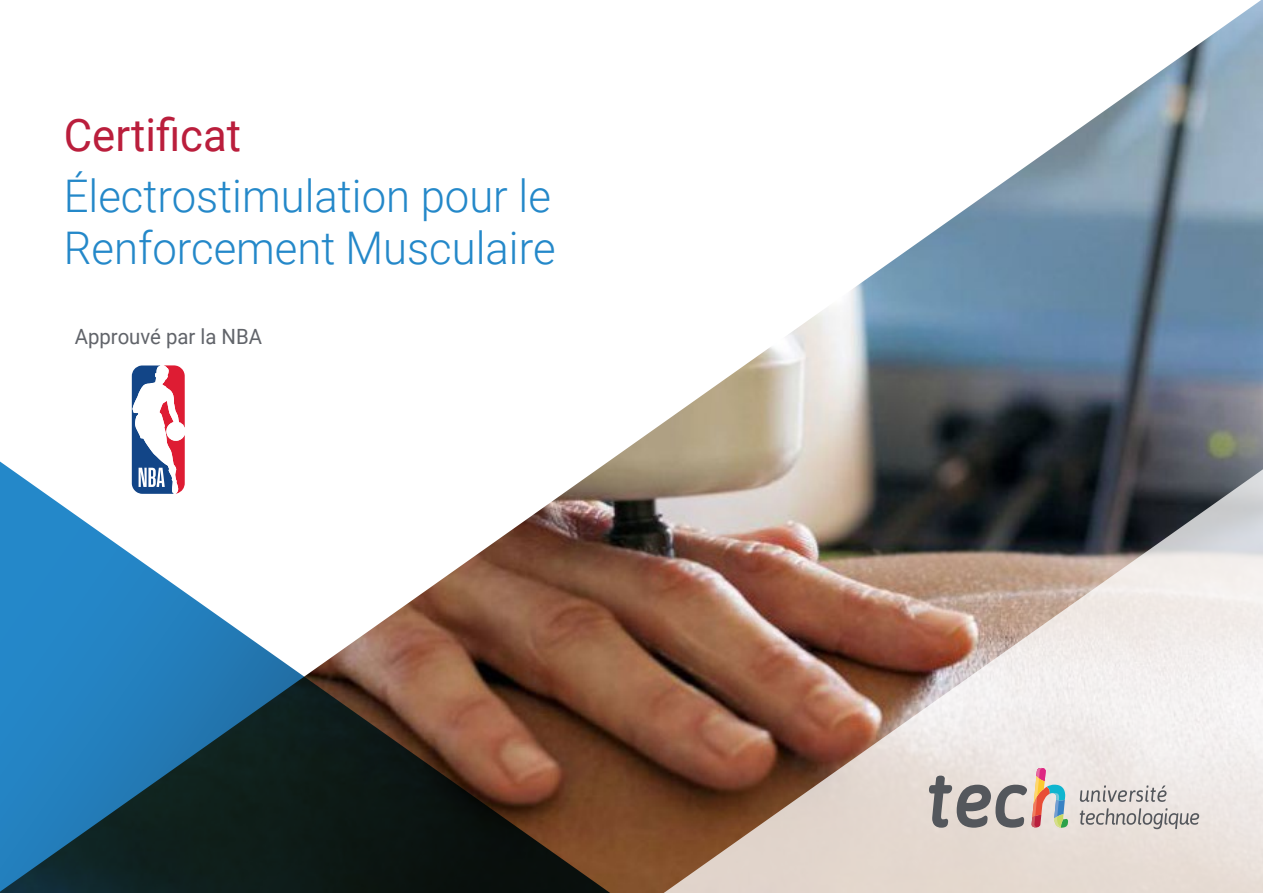
<style>
.page{position:relative;width:1263px;height:893px;background:#fff}
.page>*{position:absolute;margin:0;border:0;box-sizing:border-box;transform-origin:0 0}
.t1{font:300 45px/52.5px "Roboto";color:#2488c9}
.t2{font:45px "Roboto";color:#ba1e3c}
.t3{font:21px "Roboto";color:#61646a}
</style>
<div class="page">
<img style="left:131px;top:0;width:1132px;height:454px">
<svg style="left:0;top:446px;width:640px;height:447px"></svg>
<img style="left:634px;top:454px;width:629px;height:439px">
<svg style="left:132px;top:365px;width:53px;height:129px"></svg>
<svg style="left:1080px;top:785px;width:86px;height:17px"></svg>
<svg style="left:1080px;top:808px;width:119px;height:21px;background:#c6c0bd"></svg>
<svg style="left:929px;top:768px;width:139px;height:60px;background:#bab1ae"></svg>
<p class="t2" style="left:64px;top:103px;width:179px">Certificat</p>
<p class="t1" style="left:64px;top:168px;width:493px">Électrostimulation pour le<br>Renforcement Musculaire</p>
<p class="t3" style="left:75px;top:322px;width:189px">Approuvé par la NBA</p>
</div>
